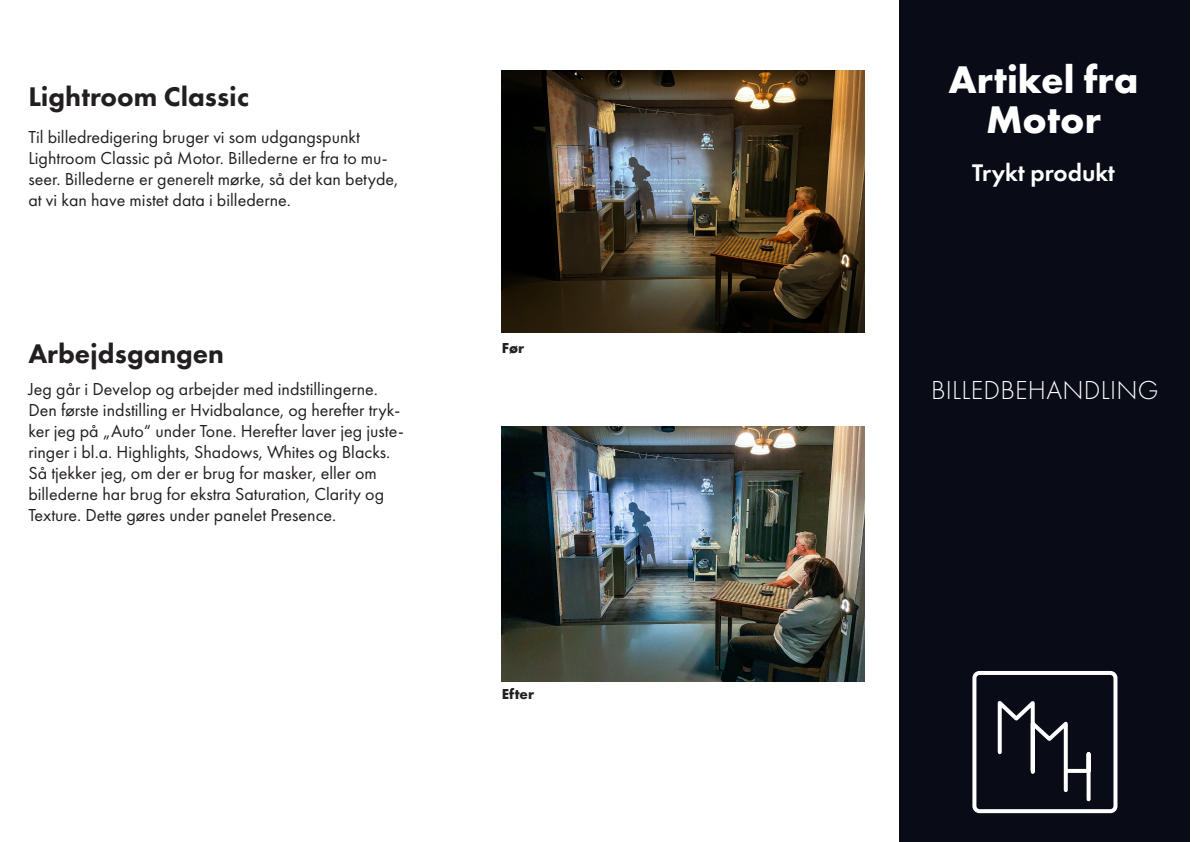
<style>
.page{position:relative;width:1191px;height:842px;background:#fff}
.page>*{position:absolute;margin:0;border:0;box-sizing:border-box;transform-origin:0 0}
.Hvid_rubrik{font:700 40px/40px "Futura PT";color:#fff;text-align:center}
.rigtig_rubrik{font:800 28px "Futura PT";color:#231f20}
.emne{font:300 27px "Futura PT";letter-spacing:.01em;color:#fff}
.produkt{font:600 25px "Futura PT";color:#fff}
.brød{font:18px/21px "Futura PT";color:#231f20}
.billedetekst{font:700 15px "Futura PT";color:#231f20}
</style>
<div class="page">
<img style="left:502px;top:71px;width:362px;height:261px">
<img style="left:502px;top:427px;width:362px;height:255px">
<div style="left:899px;top:0;width:290px;height:842px;background:#090c17"></div>
<div style="left:972px;top:671px;width:145px;height:142px;border:4px solid #fff;border-radius:5px"></div>
<svg style="left:997px;top:701px;width:94px;height:101px"></svg>
<p class="rigtig_rubrik" style="left:28px;top:80px;width:222px">Lightroom Classic</p>
<p class="brød" style="left:28px;top:126px;width:371px">Til billedredigering bruger vi som udgangspunkt Lightroom Classic på Motor. Billederne er fra to mu&shy;seer. Billederne er generelt mørke, så det kan betyde, at vi kan have mistet data i billederne.</p>
<p class="rigtig_rubrik" style="left:28px;top:336px;width:197px">Arbejdsgangen</p>
<p class="brød" style="left:28px;top:378px;width:377px">Jeg går i Develop og arbejder med indstillingerne.<br>Den første indstilling er Hvidbalance, og herefter tryk&shy;ker jeg på „Auto“ under Tone. Herefter laver jeg juste&shy;ringer i bl.a. Highlights, Shadows, Whites og Blacks.<br>Så tjekker jeg, om der er brug for masker, eller om billederne har brug for ekstra Saturation, Clarity og Texture. Dette gøres under panelet Presence.</p>
<p class="billedetekst" style="left:502px;top:338px;width:24px">Før</p>
<p class="billedetekst" style="left:502px;top:684px;width:34px">Efter</p>
<p class="Hvid_rubrik" style="left:948px;top:59px;width:191px">Artikel fra<br>Motor</p>
<p class="produkt" style="left:972px;top:157px;width:144px">Trykt produkt</p>
<p class="emne" style="left:931px;top:375px;width:229px">BILLEDBEHANDLING</p>
</div>
